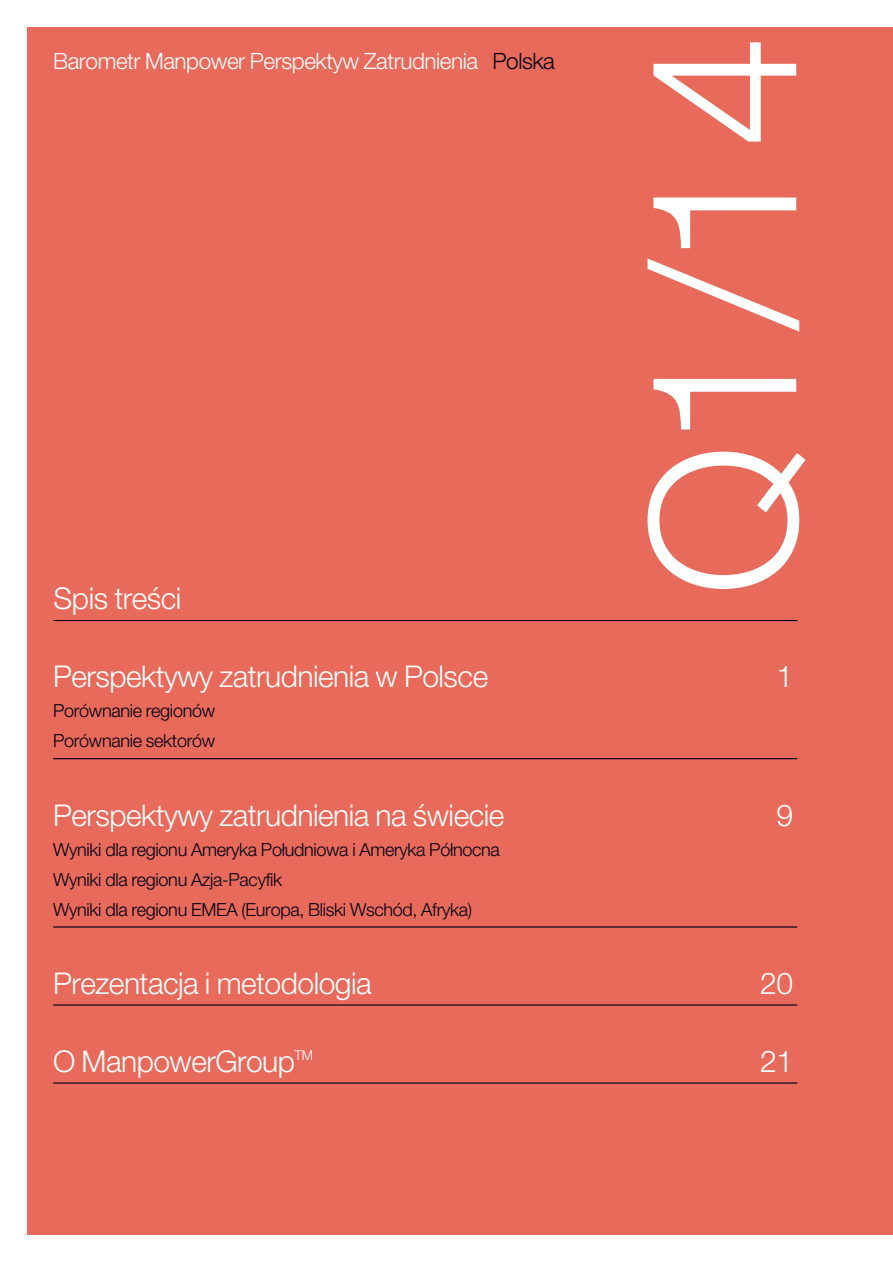
<style>
.page{position:relative;width:893px;height:1263px;background:#fff}
.page>*{position:absolute;margin:0;border:0;box-sizing:border-box;transform-origin:0 0}
.t1{font:300 204px "Helvetica Neue LT Pro";color:#fff}
.t2{font:300 30px "Helvetica Neue LT Pro";letter-spacing:-.015em;color:#fff}
.t3{font:300 22.5px "Helvetica Neue LT Pro";letter-spacing:-.02em;color:#fff}
.t4{font:300 18px/30px "Helvetica Neue LT Pro";letter-spacing:-.015em;color:#000015}
.t5{font:300 13.5px "Helvetica Neue LT Pro";color:#fff}
.s1{color:#000015}
</style>
<div class="page">
<div style="left:28px;top:28px;width:865px;height:1207px;background:#e76a5b"></div>
<hr style="left:54px;top:620px;width:743px;height:1px;background:#000015">
<hr style="left:53px;top:758px;width:744px;height:1px;background:#000015">
<hr style="left:53px;top:926px;width:744px;height:1px;background:#000015">
<hr style="left:53px;top:1004px;width:744px;height:1px;background:#000015">
<hr style="left:53px;top:1082px;width:744px;height:1px;background:#000015">
<p class="t3" style="left:53px;top:53px;width:503px">Barometr Manpower Perspektyw Zatrudnienia <span class="s1">Polska</span></p>
<h2 class="t2" style="left:54px;top:588px;width:129px">Spis treści</h2>
<h1 class="t1" style="left:651px;top:596px;width:563px;rotate:-90deg">Q1/14</h1>
<h2 class="t2" style="left:53px;top:666px;width:437px">Perspektywy zatrudnienia w Polsce</h2>
<h2 class="t2" style="left:776px;top:666px;width:18px">1</h2>
<p class="t4" style="left:53px;top:698px;width:163px">Porównanie regionów<br>Porównanie sektorów</p>
<h2 class="t2" style="left:53px;top:804px;width:453px">Perspektywy zatrudnienia na świecie</h2>
<h2 class="t2" style="left:776px;top:804px;width:18px">9</h2>
<p class="t4" style="left:53px;top:836px;width:448px">Wyniki dla regionu Ameryka Południowa i Ameryka Północna<br>Wyniki dla regionu Azja-Pacyfik<br>Wyniki dla regionu EMEA (Europa, Bliski Wschód, Afryka)</p>
<h2 class="t2" style="left:53px;top:972px;width:320px">Prezentacja i metodologia</h2>
<h2 class="t2" style="left:760px;top:972px;width:34px">20</h2>
<h2 class="t2" style="left:53px;top:1050px;width:243px">O ManpowerGroup</h2>
<p class="t5" style="left:295px;top:1050px;width:20px">TM</p>
<h2 class="t2" style="left:760px;top:1050px;width:34px">21</h2>
</div>
